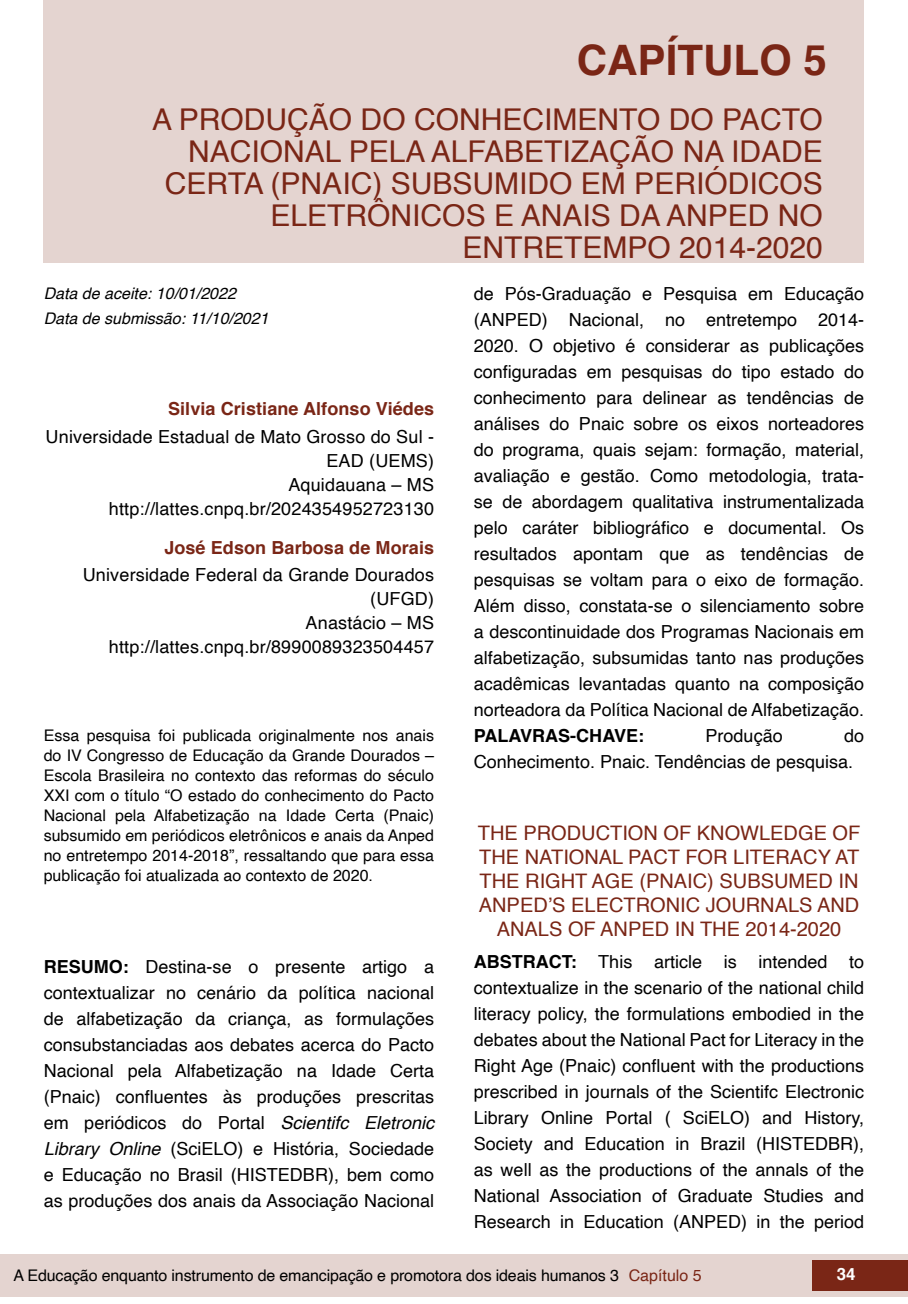
<style>
.page{position:relative;width:908px;height:1304px;background:#fff}
.page>*{position:absolute;margin:0;border:0;box-sizing:border-box;transform-origin:0 0}
.t1{font:700 42px "Helvetica";color:#7a2616}
.t2{font:30px/32px "Helvetica";color:#7a2616;text-align:right}
.t3{font:20px/24px "Helvetica";color:#7a2616;text-align:center}
.t4{font:18px/26px "Helvetica";color:#000;text-align:justify}
.t5{font:700 18px "Helvetica";letter-spacing:.005em;color:#7a2616}
.t6{font:700 18px "Helvetica";color:#000}
.t7{font:700 16.8px "Helvetica";color:#fff}
.t8{font:16px/20px "Helvetica";letter-spacing:-.01em;color:#000;text-align:justify}
.t9{font:italic 16px "Helvetica";color:#000}
.s1{font-weight:700}
.s2{font-style:italic}
.s3{color:#7a2616}
</style>
<div class="page">
<div style="left:0;top:1254px;width:906px;height:43px;background:#e4d4d0"></div>
<div style="left:812px;top:1261px;width:95px;height:30px;background:#7a2616"></div>
<div style="left:44px;top:0;width:819px;height:263px;background:#e4d4d0"></div>
<h1 class="t1" style="left:576px;top:26px;width:251px">CAPÍTULO 5</h1>
<h2 class="t2" style="left:152px;top:104px;width:672px">A PRODUÇÃO DO CONHECIMENTO DO PACTO NACIONAL PELA ALFABETIZAÇÃO NA IDADE CERTA (PNAIC) SUBSUMIDO EM PERIÓDICOS ELETRÔNICOS E ANAIS DA ANPED NO ENTRETEMPO 2014-2020</h2>
<p class="t9" style="left:44px;top:280px;width:194px">Data de aceite: 10/01/2022</p>
<p class="t9" style="left:44px;top:306px;width:226px">Data de submissão: 11/10/2021</p>
<p class="t5" style="left:168px;top:395px;width:267px">Silvia Cristiane Alfonso Viédes</p>
<p class="t4" style="left:46px;top:425px;width:390px;line-height:24px;text-align:right">Universidade Estadual de Mato Grosso do Sul -<br>EAD (UEMS)<br>Aquidauana – MS http://lattes.cnpq.br/2024354952723130</p>
<p class="t5" style="left:164px;top:533px;width:271px">José Edson Barbosa de Morais</p>
<p class="t4" style="left:83px;top:564px;width:353px;line-height:24px;text-align:right">Universidade Federal da Grande Dourados (UFGD)<br>Anastácio – MS http://lattes.cnpq.br/8990089323504457</p>
<p class="t8" style="left:44px;top:726px;width:392px">Essa pesquisa foi publicada originalmente nos anais do IV Congresso de Educação da Grande Dourados – Escola Brasileira no contexto das reformas do século XXI com o título “O estado do conhecimento do Pacto Nacional pela Alfabetização na Idade Certa (Pnaic) subsumido em periódicos eletrônicos e anais da Anped no entretempo 2014-2018”, ressaltando que para essa publicação foi atualizada ao contexto de 2020.</p>
<p class="t4" style="left:44px;top:954px;width:392px"><span class="s1">RESUMO:</span> Destina-se o presente artigo a contextualizar no cenário da política nacional de alfabetização da criança, as formulações consubstanciadas aos debates acerca do Pacto Nacional pela Alfabetização na Idade Certa (Pnaic) confluentes às produções prescritas em periódicos do Portal <span class="s2">Scientifc Eletronic Library Online</span> (SciELO) e História, Sociedade e Educação no Brasil (HISTEDBR), bem como as produções dos anais da Associação Nacional</p>
<p class="t4" style="left:473px;top:281px;width:392px">de Pós-Graduação e Pesquisa em Educação (ANPED) Nacional, no entretempo 2014- 2020. O objetivo é considerar as publicações configuradas em pesquisas do tipo estado do conhecimento para delinear as tendências de análises do Pnaic sobre os eixos norteadores do programa, quais sejam: formação, material, avaliação e gestão. Como metodologia, trata&shy;se de abordagem qualitativa instrumentalizada pelo caráter bibliográfico e documental. Os resultados apontam que as tendências de pesquisas se voltam para o eixo de formação.<br>Além disso, constata-se o silenciamento sobre a descontinuidade dos Programas Nacionais em alfabetização, subsumidas tanto nas produções acadêmicas levantadas quanto na composição norteadora da Política Nacional de Alfabetização.</p>
<p class="t6" style="left:473px;top:721px;width:172px">PALAVRAS-CHAVE:</p>
<p class="t4" style="left:705px;top:723px;width:79px">Produção</p>
<p class="t4" style="left:473px;top:723px;width:392px;text-indent:370px">do<br>Conhecimento. Pnaic. Tendências de pesquisa.</p>
<p class="t3" style="left:477px;top:822px;width:384px">THE PRODUCTION OF KNOWLEDGE OF<br>THE NATIONAL PACT FOR LITERACY AT<br>THE RIGHT AGE (PNAIC) SUBSUMED IN<br>ANPED’S ELECTRONIC JOURNALS AND<br>ANALS OF ANPED IN THE 2014-2020</p>
<p class="t4" style="left:473px;top:949px;width:392px"><span class="s1">ABSTRACT:</span> This article is intended to contextualize in the scenario of the national child literacy policy, the formulations embodied in the debates about the National Pact for Literacy in the Right Age (Pnaic) confluent with the productions prescribed in journals of the Scientifc Electronic Library Online Portal ( SciELO) and History, Society and Education in Brazil (HISTEDBR), as well as the productions of the annals of the National Association of Graduate Studies and Research in Education (ANPED) in the period</p>
<p class="t8" style="left:14px;top:1266px;width:689px">A Educação enquanto instrumento de emancipação e promotora dos ideais humanos 3 <span class="s3">Capítulo 5</span></p>
<p class="t7" style="left:836px;top:1261px;width:20px">34</p>
</div>
